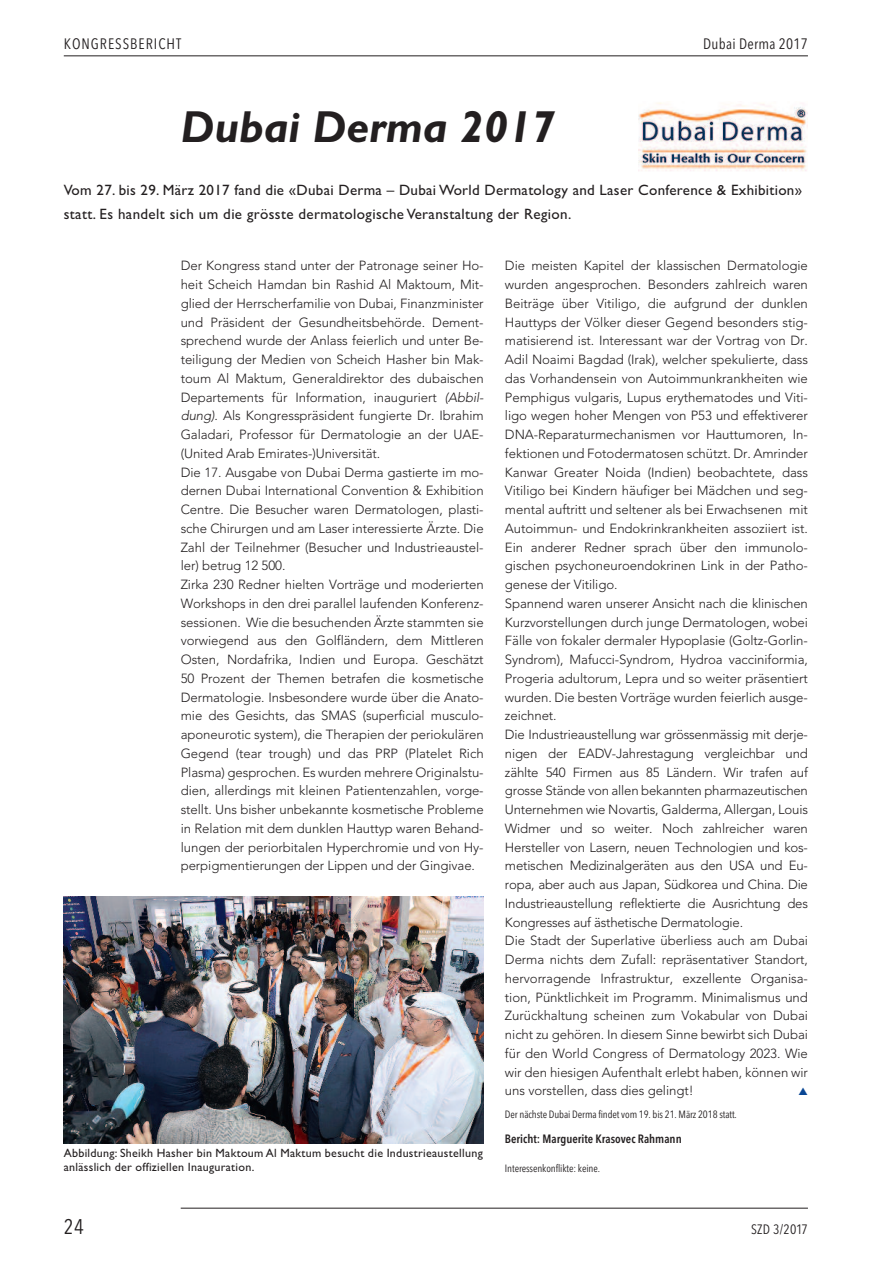
<style>
.page{position:relative;width:893px;height:1263px;background:#fff}
.page>*{position:absolute;margin:0;border:0;box-sizing:border-box;transform-origin:0 0}
.t1{font:italic 700 45px "Gill Sans";color:#231f20}
.t2{font:21px "Avenir Next Condensed";color:#231f20}
.t3{font:15px/24px "Gill Sans";letter-spacing:.02em;color:#231f20}
.t4{font:15px "Avenir Next Condensed";letter-spacing:.065em;color:#231f20}
.t5{font:15px "Avenir Next Condensed";letter-spacing:.02em;color:#231f20}
.t6{font:13.5px "Avenir Next Condensed";letter-spacing:.02em;color:#231f20}
.t7{font:300 13.2px/18.8px "Avenir";letter-spacing:-.005em;color:#231f20}
.t8{font:12px/13.5px "Gill Sans";letter-spacing:.025em;color:#231f20}
.t9{font:600 12px "Avenir Next Condensed";color:#231f20}
.t10{font:10.5px "Avenir Next Condensed";letter-spacing:-.01em;color:#231f20}
.s1{font-style:italic}
</style>
<div class="page">
<hr style="left:64px;top:55px;width:744px;height:1px;background:#231f20">
<hr style="left:181px;top:1208px;width:627px;height:1px;background:#231f20">
<img style="left:64px;top:896px;width:419px;height:248px">
<img style="left:638px;top:102px;width:170px;height:69px">
<p class="t4" style="left:64px;top:35px;width:119px">KONGRESSBERICHT</p>
<p class="t5" style="left:703px;top:35px;width:106px">Dubai Derma 2017</p>
<h1 class="t1" style="left:181px;top:100px;width:377px">Dubai Derma 2017</h1>
<p class="t3" style="left:64px;top:178px;width:740px">Vom 27. bis 29. März 2017 fand die «Dubai Derma – Dubai World Dermatology and Laser Conference &amp; Exhibition» statt. Es handelt sich um die grösste dermatologische Veranstaltung der Region.</p>
<p class="t7" style="left:181px;top:256px;width:304px">Der Kongress stand unter der Patronage seiner Ho&shy;heit Scheich Hamdan bin Rashid Al Maktoum, Mit&shy;glied der Herrscherfamilie von Dubai, Finanzminister und Präsident der Gesundheitsbehörde. Dement&shy;sprechend wurde der Anlass feierlich und unter Be&shy;teiligung der Medien von Scheich Hasher bin Mak&shy;toum Al Maktum, Generaldirektor des dubaischen Departements für Information, inauguriert <span class="s1">(Abbil&shy;dung)</span>. Als Kongresspräsident fungierte Dr. Ibrahim Galadari, Professor für Dermatologie an der UAE-(United Arab Emirates-)Universität.<br>Die 17. Ausgabe von Dubai Derma gastierte im mo&shy;dernen Dubai International Convention &amp; Exhibition Centre. Die Besucher waren Dermatologen, plasti&shy;sche Chirurgen und am Laser interessierte Ärzte. Die Zahl der Teilnehmer (Besucher und Industrieaustel&shy;ler) betrug 12 500.<br>Zirka 230 Redner hielten Vorträge und moderierten Workshops in den drei parallel laufenden Konferenz&shy;sessionen. Wie die besuchenden Ärzte stammten sie vorwiegend aus den Golfländern, dem Mittleren Osten, Nordafrika, Indien und Europa. Geschätzt 50 Prozent der Themen betrafen die kosmetische Dermatologie. Insbesondere wurde über die Anato&shy;mie des Gesichts, das SMAS (superficial musculo&shy;aponeurotic system), die Therapien der periokulären Gegend (tear trough) und das PRP (Platelet Rich Plasma) gesprochen. Es wurden mehrere Originalstu&shy;dien, allerdings mit kleinen Patientenzahlen, vorge&shy;stellt. Uns bisher unbekannte kosmetische Probleme in Relation mit dem dunklen Hauttyp waren Behand&shy;lungen der periorbitalen Hyperchromie und von Hy&shy;perpigmentierungen der Lippen und der Gingivae.</p>
<p class="t7" style="left:505px;top:256px;width:304px">Die meisten Kapitel der klassischen Dermatologie wurden angesprochen. Besonders zahlreich waren Beiträge über Vitiligo, die aufgrund der dunklen Hauttyps der Völker dieser Gegend besonders stig&shy;matisierend ist. Interessant war der Vortrag von Dr.<br>Adil Noaimi Bagdad (Irak), welcher spekulierte, dass das Vorhandensein von Autoimmunkrankheiten wie Pemphigus vulgaris, Lupus erythematodes und Viti&shy;ligo wegen hoher Mengen von P53 und effektiverer DNA-Reparaturmechanismen vor Hauttumoren, In&shy;fektionen und Fotodermatosen schützt. Dr. Amrinder Kanwar Greater Noida (Indien) beobachtete, dass Vitiligo bei Kindern häufiger bei Mädchen und seg&shy;mental auftritt und seltener als bei Erwachsenen mit Autoimmun- und Endokrinkrankheiten assoziiert ist.<br>Ein anderer Redner sprach über den immunolo&shy;gischen psychoneuroendokrinen Link in der Patho&shy;genese der Vitiligo.<br>Spannend waren unserer Ansicht nach die klinischen Kurzvorstellungen durch junge Dermatologen, wobei Fälle von fokaler dermaler Hypoplasie (Goltz-Gorlin-Syndrom), Mafucci-Syndrom, Hydroa vacciniformia, Progeria adultorum, Lepra und so weiter präsentiert wurden. Die besten Vorträge wurden feierlich ausge&shy;zeichnet.<br>Die Industrieaustellung war grössenmässig mit derje&shy;nigen der EADV-Jahrestagung vergleichbar und zählte 540 Firmen aus 85 Ländern. Wir trafen auf grosse Stände von allen bekannten pharmazeutischen Unternehmen wie Novartis, Galderma, Allergan, Louis Widmer und so weiter. Noch zahlreicher waren Hersteller von Lasern, neuen Technologien und kos&shy;metischen Medizinalgeräten aus den USA und Eu&shy;ropa, aber auch aus Japan, Südkorea und China. Die Industrieaustellung reflektierte die Ausrichtung des Kongresses auf ästhetische Dermatologie.<br>Die Stadt der Superlative überliess auch am Dubai Derma nichts dem Zufall: repräsentativer Standort, hervorragende Infrastruktur, exzellente Organisa&shy;tion, Pünktlichkeit im Programm. Minimalismus und Zurückhaltung scheinen zum Vokabular von Dubai nicht zu gehören. In diesem Sinne bewirbt sich Dubai für den World Congress of Dermatology 2023. Wie wir den hiesigen Aufenthalt erlebt haben, können wir uns vorstellen, dass dies gelingt!</p>
<p class="t10" style="left:505px;top:1108px;width:233px">Der nächste Dubai Derma findet vom 19. bis 21. März 2018 statt.</p>
<p class="t9" style="left:505px;top:1132px;width:178px">Bericht: Marguerite Krasovec Rahmann</p>
<p class="t10" style="left:505px;top:1162px;width:97px">Interessenkonflikte: keine.</p>
<p class="t8" style="left:64px;top:1146px;width:420px">Abbildung: Sheikh Hasher bin Maktoum Al Maktum besucht die Industrieaustellung anlässlich der offiziellen Inauguration.</p>
<h2 class="t2" style="left:64px;top:1214px;width:22px">24</h2>
<p class="t6" style="left:751px;top:1221px;width:58px">SZD 3/2017</p>
</div>
